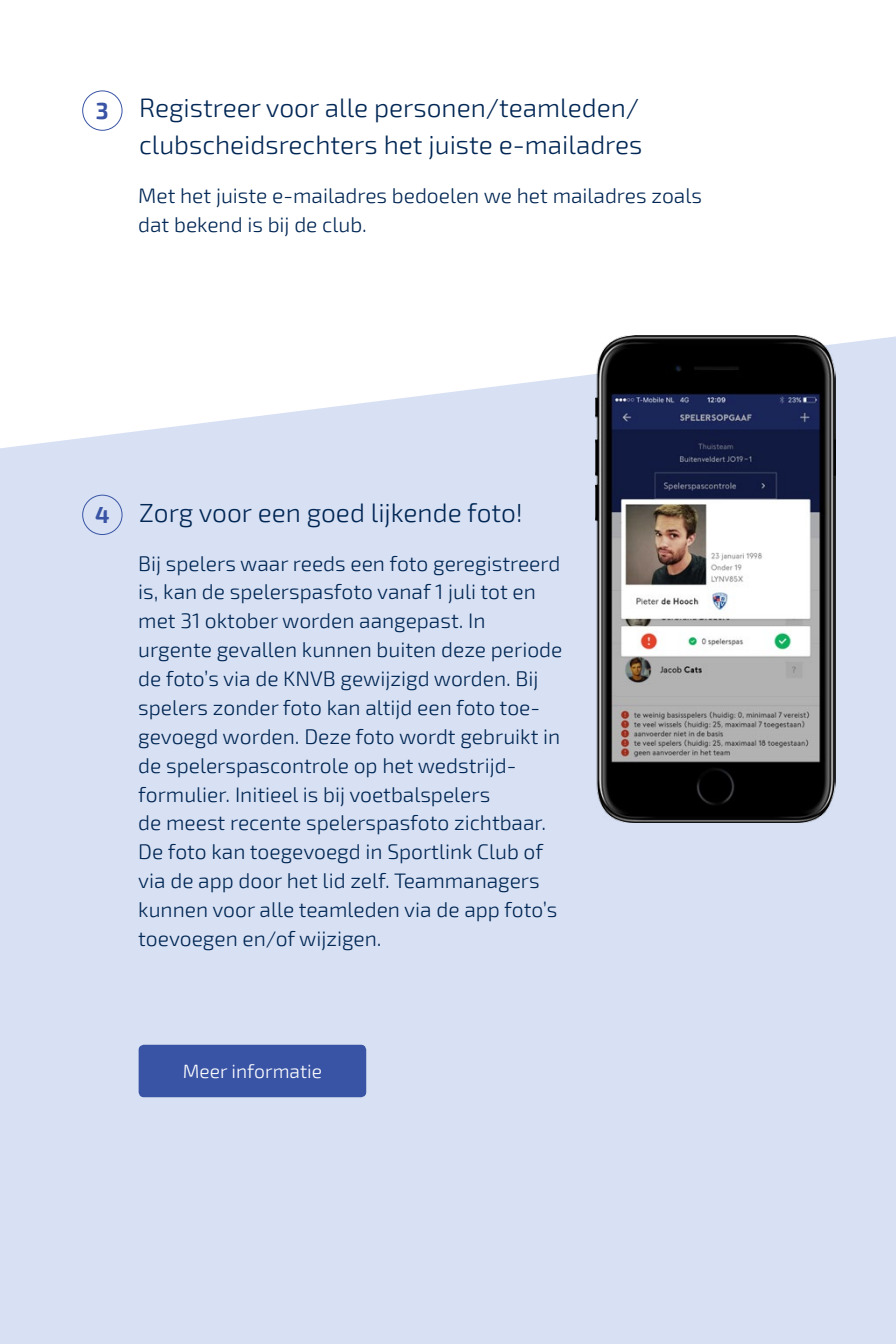
<style>
.page{position:relative;width:896px;height:1344px;background:#fff}
.page>*{position:absolute;margin:0;border:0;box-sizing:border-box;transform-origin:0 0}
.t1{font:300 26.25px/36.8px "Exo 2";color:#002654;text-align:right}
.t2{font:300 21px/28.9px "Exo 2";color:#002654}
.t3{font:300 19.25px "Exo 2";color:#fff}
.s1{font-weight:700;font-size:22.75px;color:#3954a5}
</style>
<div class="page">
<div style="left:0;top:336px;width:896px;height:1008px;background:#d8e1f3"></div>
<img style="left:595px;top:336px;width:240px;height:486px">
<div style="left:82px;top:90px;width:40px;height:41px;border:1px solid #3954a5;border-radius:50%"></div>
<div style="left:82px;top:495px;width:40px;height:40px;border:1px solid #3954a5;border-radius:50%"></div>
<div style="left:139px;top:1045px;width:227px;height:52px;background:#3954a5;border-radius:5px"></div>
<p class="t1" style="left:96px;top:90px;width:548px"><span class="s1">3</span> Registreer voor alle personen/teamleden/ clubscheidsrechters het juiste e-mailadres</p>
<p class="t2" style="left:138px;top:182px;width:565px">Met het juiste e-mailadres bedoelen we het mailadres zoals dat bekend is bij de club.</p>
<p class="t1" style="left:95px;top:494px;width:429px"><span class="s1">4</span> Zorg voor een goed lijkende foto!</p>
<p class="t2" style="left:138px;top:549px;width:426px">Bij spelers waar reeds een foto geregistreerd is, kan de spelerspasfoto vanaf 1 juli tot en met 31 oktober worden aangepast. In urgente gevallen kunnen buiten deze periode de foto’s via de KNVB gewijzigd worden. Bij spelers zonder foto kan altijd een foto toe&shy;gevoegd worden. Deze foto wordt gebruikt in de spelerspascontrole op het wedstrijd‑ formulier. Initieel is bij voetbalspelers<br>de meest recente spelerspasfoto zichtbaar.<br>De foto kan toegevoegd in Sportlink Club of via de app door het lid zelf. Teammanagers kunnen voor alle teamleden via de app foto’s toevoegen en/of wijzigen.</p>
<p class="t3" style="left:183px;top:1060px;width:141px">Meer informatie</p>
</div>
